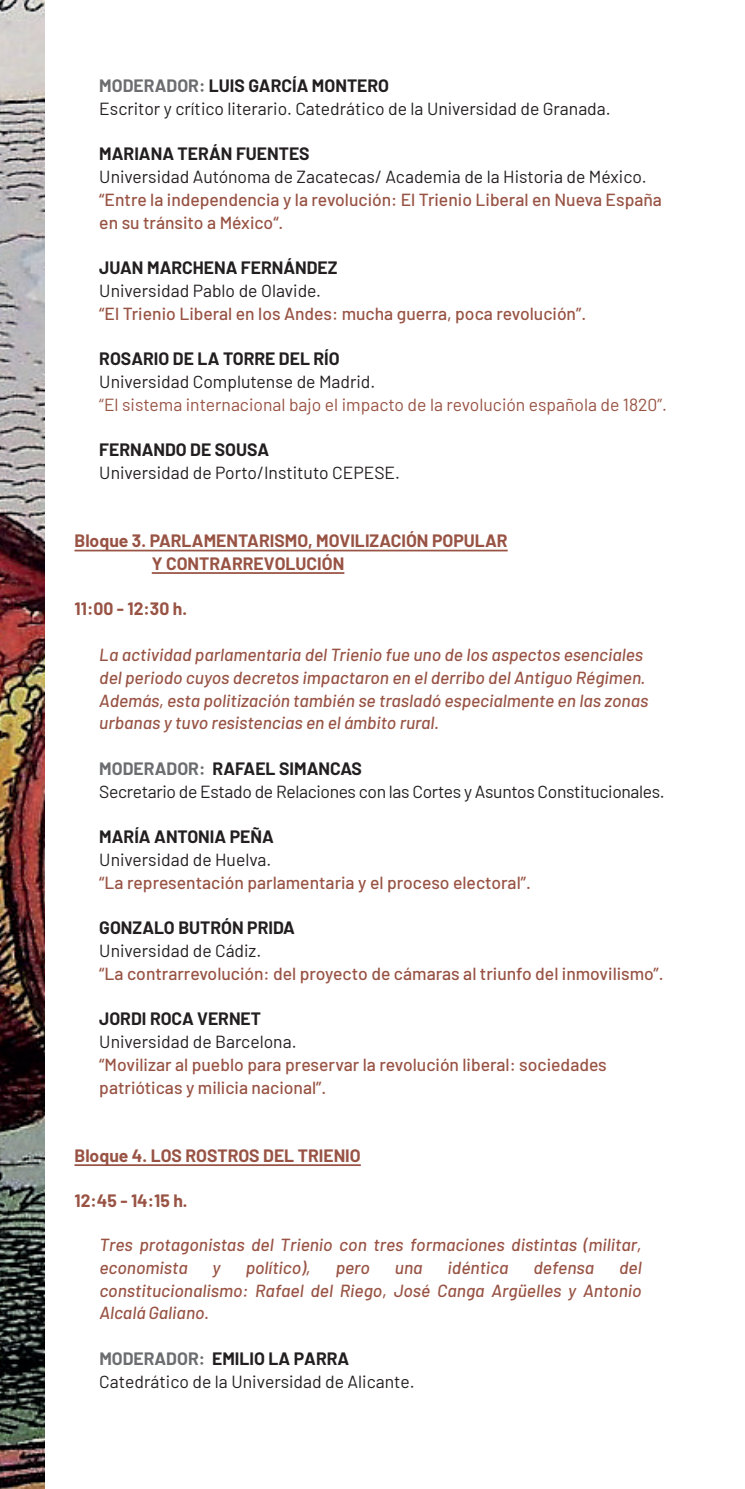
<style>
.page{position:relative;width:745px;height:1489px;background:#fff}
.page>*{position:absolute;margin:0;border:0;box-sizing:border-box;transform-origin:0 0}
.t1{font:italic 500 17.5px/22.8px "Barlow";color:#985344}
.t2{font:17.5px/22.8px "Barlow";color:#231f20}
.t3{font:500 17.5px/22.8px "Barlow";color:#985344}
.t4{font:700 17.5px "Barlow";color:#231f20}
.t5{font:700 17.5px/22.8px "Barlow";color:#985344}
.t6{font:17.5px/22.8px "Barlow";letter-spacing:-.02em;color:#231f20}
.t7{font:17.5px "Barlow";color:#985344}
.s1{font-weight:700;color:#6c6d70}
.s2{font-weight:700}
</style>
<div class="page">
<hr style="left:74px;top:549px;width:433px;height:2px;background:#985344">
<hr style="left:74px;top:1164px;width:286px;height:1px;background:#985344">
<hr style="left:152px;top:572px;width:192px;height:2px;background:#985344">
<img style="left:0;top:0;width:45px;height:1488px">
<p class="t2" style="left:99px;top:73px;width:512px"><span class="s1">MODERADOR:</span> <span class="s2">LUIS GARCÍA MONTERO<br></span>Escritor y crítico literario. Catedrático de la Universidad de Granada.</p>
<p class="t4" style="left:99px;top:141px;width:212px">MARIANA TERÁN FUENTES</p>
<p class="t2" style="left:99px;top:164px;width:548px">Universidad Autónoma de Zacatecas/ Academia de la Historia de México.</p>
<p class="t3" style="left:99px;top:187px;width:564px">“Entre la independencia y la revolución: El Trienio Liberal en Nueva España en su tránsito a México“.</p>
<p class="t4" style="left:99px;top:255px;width:239px">JUAN MARCHENA FERNÁNDEZ</p>
<p class="t2" style="left:99px;top:278px;width:223px">Universidad Pablo de Olavide.</p>
<p class="t3" style="left:99px;top:300px;width:488px">“El Trienio Liberal en los Andes: mucha guerra, poca revolución”.</p>
<p class="t4" style="left:99px;top:346px;width:242px">ROSARIO DE LA TORRE DEL RÍO</p>
<p class="t2" style="left:99px;top:369px;width:277px">Universidad Complutense de Madrid.</p>
<p class="t7" style="left:99px;top:391px;width:569px">“El sistema internacional bajo el impacto de la revolución española de 1820”.</p>
<p class="t4" style="left:99px;top:437px;width:171px">FERNANDO DE SOUSA</p>
<p class="t2" style="left:99px;top:460px;width:302px">Universidad de Porto/Instituto CEPESE.</p>
<p class="t5" style="left:152px;top:528px;width:357px;text-indent:-77px">Bloque 3. PARLAMENTARISMO, MOVILIZACIÓN POPULAR<br>Y CONTRARREVOLUCIÓN</p>
<p class="t5" style="left:74px;top:596px;width:114px">11:00 - 12:30 h.</p>
<p class="t1" style="left:99px;top:642px;width:550px">La actividad parlamentaria del Trienio fue uno de los aspectos esenciales del periodo cuyos decretos impactaron en el derribo del Antiguo Régimen.<br>Además, esta politización también se trasladó especialmente en las zonas urbanas y tuvo resistencias en el ámbito rural.</p>
<p class="t6" style="left:99px;top:755px;width:566px"><span class="s1">MODERADOR:</span> <span class="s2">RAFAEL SIMANCAS<br></span>Secretario de Estado de Relaciones con las Cortes y Asuntos Constitucionales.</p>
<p class="t4" style="left:99px;top:823px;width:176px">MARÍA ANTONIA PEÑA</p>
<p class="t2" style="left:99px;top:846px;width:173px">Universidad de Huelva.</p>
<p class="t3" style="left:99px;top:869px;width:433px">“La representación parlamentaria y el proceso electoral”.</p>
<p class="t4" style="left:99px;top:914px;width:197px">GONZALO BUTRÓN PRIDA</p>
<p class="t2" style="left:99px;top:937px;width:163px">Universidad de Cádiz.</p>
<p class="t3" style="left:99px;top:960px;width:565px">“La contrarrevolución: del proyecto de cámaras al triunfo del inmovilismo”.</p>
<p class="t4" style="left:99px;top:1005px;width:163px">JORDI ROCA VERNET</p>
<p class="t2" style="left:99px;top:1028px;width:198px">Universidad de Barcelona.</p>
<p class="t3" style="left:99px;top:1051px;width:508px">“Movilizar al pueblo para preservar la revolución liberal: sociedades patrióticas y milicia nacional”.</p>
<p class="t5" style="left:74px;top:1142px;width:287px">Bloque 4. LOS ROSTROS DEL TRIENIO</p>
<p class="t5" style="left:74px;top:1188px;width:114px">12:45 - 14:15 h.</p>
<p class="t1" style="left:99px;top:1231px;width:543px">Tres protagonistas del Trienio con tres formaciones distintas (militar, economista</p>
<p class="t1" style="left:212px;top:1254px;width:10px">y</p>
<p class="t1" style="left:245px;top:1254px;width:66px">político),</p>
<p class="t1" style="left:335px;top:1254px;width:36px">pero</p>
<p class="t1" style="left:394px;top:1254px;width:29px">una</p>
<p class="t1" style="left:447px;top:1254px;width:62px">idéntica</p>
<p class="t1" style="left:533px;top:1254px;width:62px">defensa</p>
<p class="t1" style="left:99px;top:1254px;width:543px;text-align:justify;text-indent:519px">del constitucionalismo: Rafael del Riego, José Canga Argüelles y Antonio Alcalá Galiano.</p>
<p class="t2" style="left:99px;top:1345px;width:317px"><span class="s1">MODERADOR:</span> <span class="s2">EMILIO LA PARRA<br></span>Catedrático de la Universidad de Alicante.</p>
</div>
